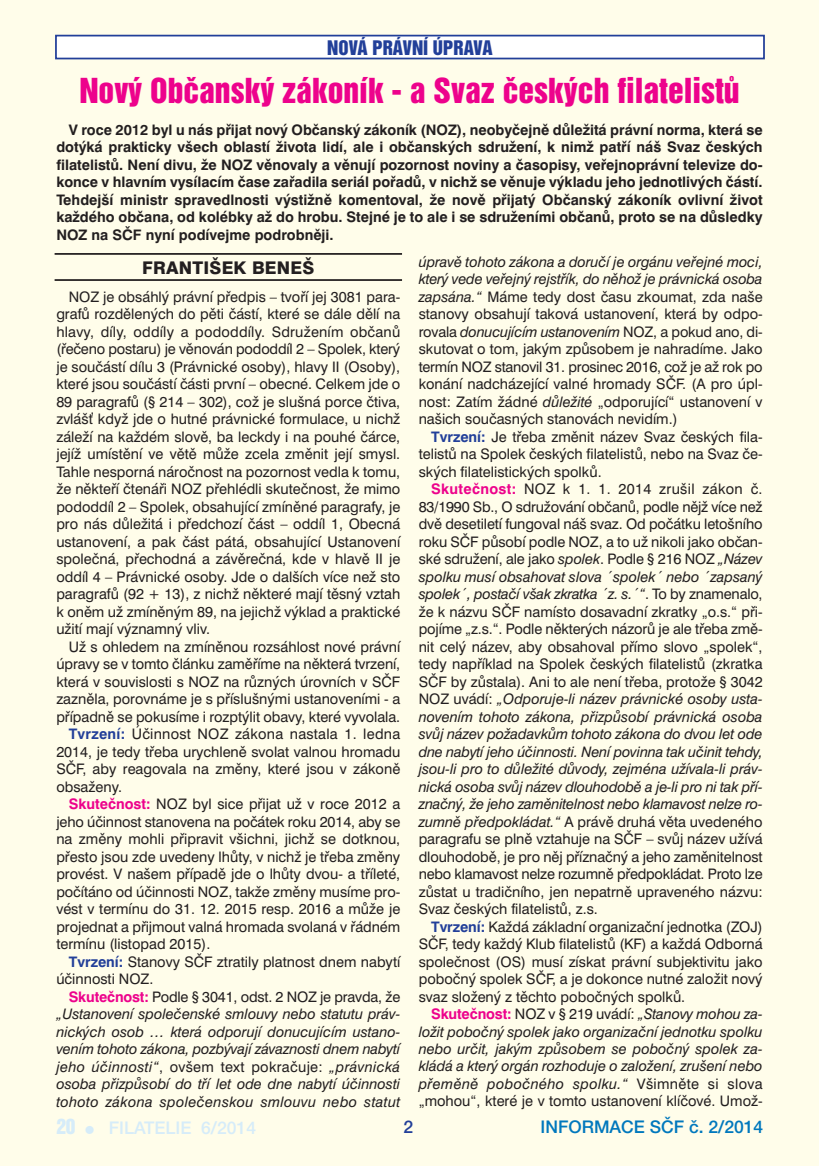
<style>
.page{position:relative;width:819px;height:1166px;background:#fffdea}
.page>*{position:absolute;margin:0;border:0;box-sizing:border-box;transform-origin:0 0}
.t1{font:31.5px "Switzerland Inserat";color:#ed028c}
.t2{font:18.38px "Switzerland Inserat";color:#223f99}
.t3{font:17.5px "Helvetica E A";color:#0078bd}
.t4{font:17.5px "Helvetica E A";color:#d6ecf9}
.t5{font:800 17.5px "Swiss 721 BTCE";letter-spacing:.01em;color:#231f20}
.t6{font:17.5px "Helvetica E A";color:#223f99}
.t7{font:14.53px/17.5px "Swiss 721 BTCE";color:#231f20;text-align:justify}
.t8{font:700 14.53px/17.5px "Swiss 721 BTCE";color:#231f20;text-align:justify}
.t9{font:italic 14.53px/17.3px "Swiss 721 BTCE";color:#231f20;text-align:justify}
.t10{font:italic 14.53px "Swiss 721 BTCE";letter-spacing:.02em;color:#231f20}
.s1{font-style:italic}
.s2{font-weight:700;color:#223f99}
.s3{font-weight:700;color:#ed028c}
.s4{font-weight:700;font-style:normal;color:#ed028c}
.s5{font-style:normal}
.s6{font-family:"Helvetica Inserat E";font-size:19.25px}
.s7{font-size:14px}
</style>
<div class="page">
<div style="left:57px;top:36px;width:706px;height:22px;background:#fff"></div>
<div style="left:55px;top:35px;width:709px;height:24px;border:2px solid #223f99"></div>
<hr style="left:55px;top:253px;width:347px;height:2px;background:#231f20">
<hr style="left:55px;top:279px;width:347px;height:2px;background:#231f20">
<p class="t2" style="left:327px;top:38px;width:167px">NOVÁ PRÁVNÍ ÚPRAVA</p>
<h1 class="t1" style="left:79px;top:74px;width:661px">Nový Občanský zákoník - a Svaz českých filatelistů</h1>
<p class="t8" style="left:56px;top:122px;width:707px;text-indent:12px">V roce 2012 byl u nás přijat nový Občanský zákoník (NOZ), neobyčejně důležitá právní norma, která se dotýká prakticky všech oblastí života lidí, ale i občanských sdružení, k nimž patří náš Svaz českých filatelistů. Není divu, že NOZ věnovaly a věnují pozornost noviny a časopisy, veřejnoprávní televize do&shy;konce v hlavním vysílacím čase zařadila seriál pořadů, v nichž se věnuje výkladu jeho jednotlivých částí.<br>Tehdejší ministr spravedlnosti výstižně komentoval, že nově přijatý Občanský zákoník ovlivní život každého občana, od kolébky až do hrobu. Stejné je to ale i se sdruženími občanů, proto se na důsledky NOZ na SČF nyní podívejme podrobněji.</p>
<p class="t5" style="left:142px;top:261px;width:173px">FRANTIŠEK BENEŠ</p>
<p class="t7" style="left:418px;top:254px;width:345px"><span class="s1">úpravě tohoto zákona a doručí je orgánu veřejné moci, který vede veřejný rejstřík, do něhož je právnická osoba zapsána.“</span> Máme tedy dost času zkoumat, zda naše stanovy obsahují taková ustanovení, která by odpo&shy;rovala <span class="s1">donucujícím ustanovením</span> NOZ, a pokud ano, di&shy;skutovat o tom, jakým způsobem je nahradíme. Jako termín NOZ stanovil 31. prosinec 2016, což je až rok po konání nadcházející valné hromady SČF. (A pro úpl&shy;nost: Zatím žádné <span class="s1">důležité</span> „odporující“ ustanovení v našich současných stanovách nevidím.)</p>
<p class="t7" style="left:418px;top:429px;width:345px;text-indent:12px"><span class="s2">Tvrzení:</span> Je třeba změnit název Svaz českých fila&shy;telistů na Spolek českých filatelistů, nebo na Svaz če&shy;ských filatelistických spolků.</p>
<p class="t7" style="left:418px;top:482px;width:345px;text-indent:12px"><span class="s3">Skutečnost:</span> NOZ k 1. 1. 2014 zrušil zákon č.<br>83/1990 Sb., O sdružování občanů, podle nějž více než dvě desetiletí fungoval náš svaz. Od počátku letošního roku SČF působí podle NOZ, a to už nikoli jako občan&shy;ské sdružení, ale jako <span class="s1">spolek</span>. Podle § 216 NOZ <span class="s1">„Název spolku musí obsahovat slova ´spolek´ nebo ´zapsaný spolek´, postačí však zkratka ´z. s.´“</span>. To by znamenalo, že k názvu SČF namísto dosavadní zkratky „o.s.“ při&shy;pojíme „z.s.“. Podle některých názorů je ale třeba změ&shy;nit celý název, aby obsahoval přímo slovo „spolek“, tedy například na Spolek českých filatelistů (zkratka SČF by zůstala). Ani to ale není třeba, protože § 3042<br>NOZ uvádí: <span class="s1">„Odporuje-li název právnické osoby usta&shy;novením tohoto zákona, přizpůsobí právnická osoba svůj název požadavkům tohoto zákona do dvou let ode dne nabytí jeho účinnosti. Není povinna tak učinit tehdy, jsou-li pro to důležité důvody, zejména užívala-li práv&shy;nická osoba svůj název dlouhodobě a je-li pro ni tak pří&shy;značný, že jeho zaměnitelnost nebo klamavost nelze ro&shy;zumně předpokládat.“</span> A právě druhá věta uvedeného paragrafu se plně vztahuje na SČF – svůj název užívá dlouhodobě, je pro něj příznačný a jeho zaměnitelnost nebo klamavost nelze rozumně předpokládat. Proto lze zůstat u tradičního, jen nepatrně upraveného názvu:<br>Svaz českých filatelistů, z.s.</p>
<p class="t7" style="left:418px;top:919px;width:345px;text-indent:12px"><span class="s2">Tvrzení:</span> Každá základní organizační jednotka (ZOJ)<br>SČF, tedy každý Klub filatelistů (KF) a každá Odborná společnost (OS) musí získat právní subjektivitu jako pobočný spolek SČF, a je dokonce nutné založit nový svaz složený z těchto pobočných spolků.</p>
<p class="t9" style="left:418px;top:1007px;width:345px;text-indent:12px"><span class="s4">Skutečnost:</span> <span class="s5">NOZ v § 219 uvádí:</span> „Stanovy mohou za&shy;ložit pobočný spolek jako organizační jednotku spolku nebo určit, jakým způsobem se pobočný spolek za&shy;kládá a který orgán rozhoduje o založení, zrušení nebo přeměně pobočného spolku.“ <span class="s5">Všimněte si slova „mohou“, které je v tomto ustanovení klíčové. Umož-</span></p>
<p class="t7" style="left:56px;top:289px;width:345px;text-indent:12px">NOZ je obsáhlý právní předpis – tvoří jej 3081 para&shy;grafů rozdělených do pěti částí, které se dále dělí na hlavy, díly, oddíly a pododdíly. Sdružením občanů (řečeno postaru) je věnován pododdíl 2 – Spolek, který je součástí dílu 3 (Právnické osoby), hlavy II (Osoby), které jsou součástí části první – obecné. Celkem jde o 89 paragrafů (§ 214 – 302), což je slušná porce čtiva, zvlášť když jde o hutné právnické formulace, u nichž záleží na každém slově, ba leckdy i na pouhé čárce, jejíž umístění ve větě může zcela změnit její smysl.<br>Tahle nesporná náročnost na pozornost vedla k tomu, že někteří čtenáři NOZ přehlédli skutečnost, že mimo pododdíl 2 – Spolek, obsahující zmíněné paragrafy, je pro nás důležitá i předchozí část – oddíl 1, Obecná ustanovení, a pak část pátá, obsahující Ustanovení společná, přechodná a závěrečná, kde v hlavě II je oddíl 4 – Právnické osoby. Jde o dalších více než sto paragrafů (92 + 13), z nichž některé mají těsný vztah k oněm už zmíněným 89, na jejichž výklad a praktické užití mají významný vliv.</p>
<p class="t7" style="left:69px;top:639px;width:333px">Už s ohledem na zmíněnou rozsáhlost nové právní</p>
<p class="t7" style="left:56px;top:657px;width:345px">úpravy se v tomto článku zaměříme na některá tvrzení,</p>
<p class="t7" style="left:56px;top:674px;width:345px">která v souvislosti s NOZ na různých úrovních v SČF</p>
<p class="t7" style="left:56px;top:692px;width:345px">zazněla, porovnáme je s příslušnými ustanoveními - a</p>
<p class="t7" style="left:56px;top:709px;width:345px">případně se pokusíme i rozptýlit obavy, které vyvolala.</p>
<p class="t7" style="left:69px;top:727px;width:333px"><span class="s2">Tvrzení:</span> Účinnost NOZ zákona nastala 1. ledna</p>
<p class="t7" style="left:56px;top:744px;width:345px">2014, je tedy třeba urychleně svolat valnou hromadu</p>
<p class="t7" style="left:56px;top:762px;width:345px">SČF, aby reagovala na změny, které jsou v zákoně</p>
<p class="t7" style="left:56px;top:779px;width:67px">obsaženy.</p>
<p class="t7" style="left:69px;top:797px;width:333px"><span class="s3">Skutečnost:</span> NOZ byl sice přijat už v roce 2012 a</p>
<p class="t7" style="left:56px;top:814px;width:345px">jeho účinnost stanovena na počátek roku 2014, aby se</p>
<p class="t7" style="left:56px;top:832px;width:345px">na změny mohli připravit všichni, jichž se dotknou,</p>
<p class="t7" style="left:56px;top:849px;width:345px">přesto jsou zde uvedeny lhůty, v nichž je třeba změny</p>
<p class="t7" style="left:56px;top:867px;width:345px">provést. V našem případě jde o lhůty dvou- a tříleté,</p>
<p class="t7" style="left:56px;top:884px;width:345px">počítáno od účinnosti NOZ, takže změny musíme pro-</p>
<p class="t7" style="left:56px;top:902px;width:345px">vést v termínu do 31. 12. 2015 resp. 2016 a může je</p>
<p class="t7" style="left:56px;top:919px;width:345px">projednat a přijmout valná hromada svolaná v řádném</p>
<p class="t7" style="left:56px;top:937px;width:155px">termínu (listopad 2015).</p>
<p class="t7" style="left:69px;top:954px;width:333px"><span class="s2">Tvrzení:</span> Stanovy SČF ztratily platnost dnem nabytí</p>
<p class="t7" style="left:56px;top:972px;width:99px">účinnosti NOZ.</p>
<p class="t7" style="left:69px;top:989px;width:333px"><span class="s3">Skutečnost:</span> Podle § 3041, odst. 2 NOZ je pravda, že</p>
<p class="t9" style="left:56px;top:1007px;width:345px">„Ustanovení společenské smlouvy nebo statutu práv-</p>
<p class="t9" style="left:56px;top:1024px;width:345px">nických osob … která odporují donucujícím ustano-</p>
<p class="t9" style="left:56px;top:1042px;width:345px">vením tohoto zákona, pozbývají závaznosti dnem nabytí</p>
<p class="t10" style="left:56px;top:1061px;width:345px">jeho účinnosti“<span class="s5">, ovšem text pokračuje:</span> „právnická</p>
<p class="t9" style="left:56px;top:1077px;width:345px">osoba přizpůsobí do tří let ode dne nabytí účinnosti</p>
<p class="t10" style="left:56px;top:1096px;width:345px">tohoto zákona společenskou smlouvu nebo statut</p>
<p class="t4" style="left:56px;top:1117px;width:201px"><span class="s6">20</span> <span class="s7">π</span> FILATELIE 6/2014</p>
<p class="t6" style="left:403px;top:1117px;width:11px">2</p>
<p class="t3" style="left:540px;top:1117px;width:224px">INFORMACE S»F Ë. 2/2014</p>
</div>
